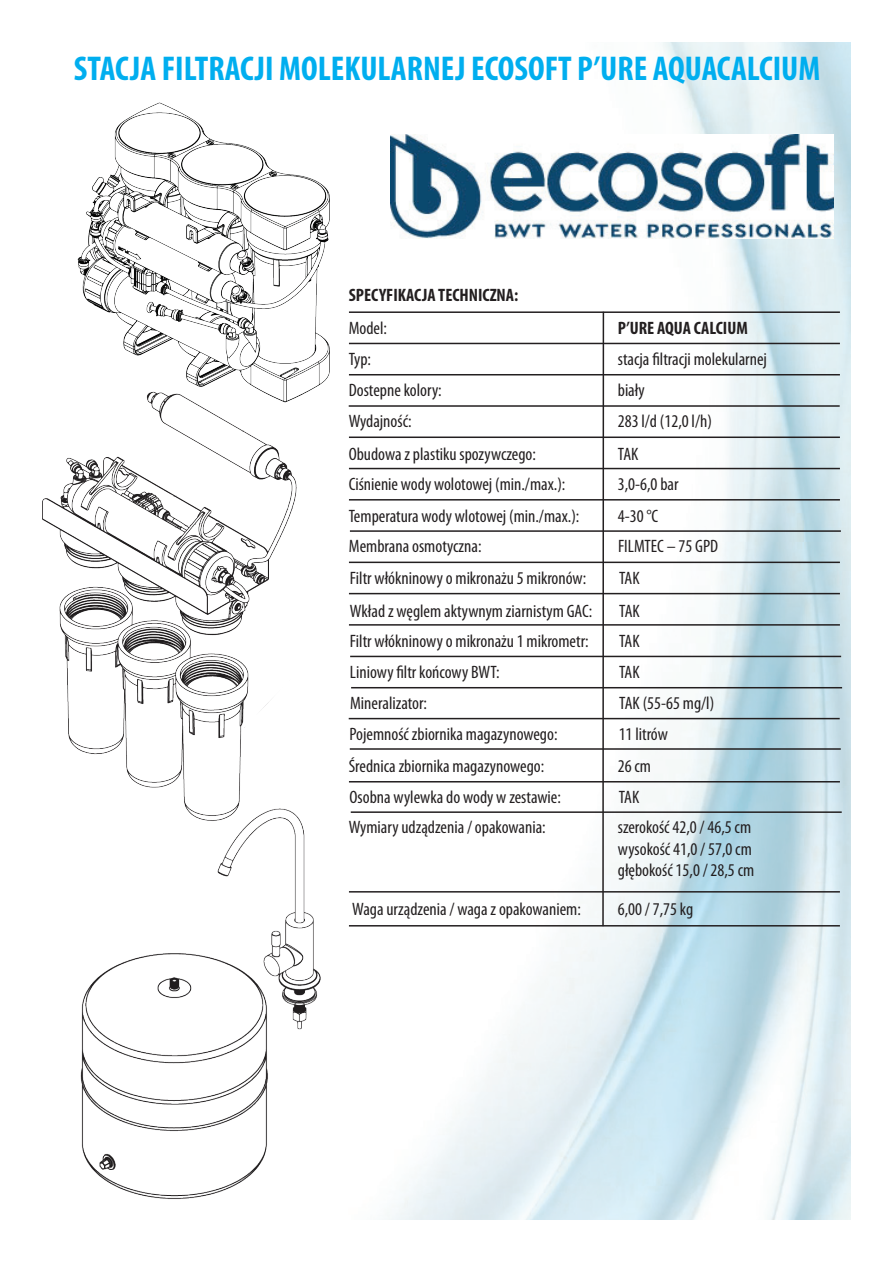
<style>
.page{position:relative;width:893px;height:1263px;background:#fff}
.page>*{position:absolute;margin:0;border:0;box-sizing:border-box;transform-origin:0 0}
.t1{font:700 condensed 34.5px "Myriad Pro";color:#00aeef}
.t2{font:condensed 18px/21.6px "Myriad Pro";color:#231f20}
.t3{font:700 condensed 18px "Myriad Pro";color:#231f20}
</style>
<div class="page">
<img style="left:348px;top:43px;width:502px;height:1177px">
<hr style="left:349px;top:311px;width:491px;height:2px;background:#231f20">
<hr style="left:349px;top:343px;width:491px;height:1px;background:#231f20">
<hr style="left:349px;top:925px;width:491px;height:1px;background:#231f20">
<hr style="left:349px;top:405px;width:491px;height:2px;background:#231f20">
<hr style="left:349px;top:891px;width:491px;height:1px;background:#231f20">
<hr style="left:349px;top:374px;width:491px;height:1px;background:#231f20">
<hr style="left:349px;top:436px;width:491px;height:2px;background:#231f20">
<hr style="left:349px;top:468px;width:491px;height:1px;background:#231f20">
<hr style="left:349px;top:624px;width:491px;height:2px;background:#231f20">
<hr style="left:349px;top:562px;width:491px;height:1px;background:#231f20">
<hr style="left:349px;top:593px;width:491px;height:1px;background:#231f20">
<hr style="left:602px;top:312px;width:2px;height:614px;background:#231f20">
<hr style="left:349px;top:499px;width:491px;height:1px;background:#231f20">
<hr style="left:350px;top:530px;width:491px;height:2px;background:#231f20">
<hr style="left:350px;top:656px;width:491px;height:1px;background:#231f20">
<hr style="left:351px;top:687px;width:491px;height:1px;background:#231f20">
<hr style="left:350px;top:748px;width:491px;height:2px;background:#231f20">
<hr style="left:351px;top:811px;width:491px;height:2px;background:#231f20">
<hr style="left:349px;top:718px;width:491px;height:1px;background:#231f20">
<hr style="left:349px;top:781px;width:491px;height:1px;background:#231f20">
<img style="left:42px;top:421px;width:255px;height:398px">
<img style="left:200px;top:800px;width:121px;height:205px">
<img style="left:80px;top:947px;width:227px;height:252px">
<img style="left:77px;top:88px;width:280px;height:333px">
<img style="left:390px;top:135px;width:443px;height:104px">
<h1 class="t1" style="left:74px;top:47px;width:748px">STACJA FILTRACJI MOLEKULARNEJ ECOSOFT P’URE AQUACALCIUM</h1>
<p class="t3" style="left:349px;top:284px;width:171px">SPECYFIKACJA TECHNICZNA:</p>
<p class="t2" style="left:349px;top:317px;width:40px">Model:</p>
<p class="t3" style="left:618px;top:316px;width:132px">P’URE AQUA CALCIUM</p>
<p class="t2" style="left:349px;top:348px;width:24px">Typ:</p>
<p class="t2" style="left:618px;top:348px;width:151px">stacja filtracji molekularnej</p>
<p class="t2" style="left:349px;top:379px;width:94px">Dostepne kolory:</p>
<p class="t2" style="left:349px;top:410px;width:64px">Wydajność:</p>
<p class="t2" style="left:618px;top:379px;width:28px">biały</p>
<p class="t2" style="left:618px;top:410px;width:96px">283 l/d (12,0 l/h)</p>
<p class="t2" style="left:349px;top:443px;width:189px">Obudowa z plastiku spozywczego:</p>
<p class="t2" style="left:618px;top:443px;width:22px">TAK</p>
<p class="t2" style="left:349px;top:469px;width:232px;line-height:31.2px">Ciśnienie wody wolotowej (min./max.):<br>Temperatura wody wlotowej (min./max.):</p>
<p class="t2" style="left:618px;top:473px;width:62px">3,0-6,0 bar</p>
<p class="t2" style="left:349px;top:535px;width:134px">Membrana osmotyczna:</p>
<p class="t2" style="left:618px;top:535px;width:102px">FILMTEC – 75 GPD</p>
<p class="t2" style="left:618px;top:505px;width:42px">4-30 °C</p>
<p class="t2" style="left:350px;top:567px;width:238px">Filtr włókninowy o mikronażu 5 mikronów:</p>
<p class="t2" style="left:619px;top:567px;width:22px">TAK</p>
<p class="t2" style="left:350px;top:600px;width:244px">Wkład z węglem aktywnym ziarnistym GAC:</p>
<p class="t2" style="left:619px;top:600px;width:22px">TAK</p>
<p class="t2" style="left:350px;top:625px;width:240px;line-height:31.2px">Filtr włókninowy o mikronażu 1 mikrometr:<br>Liniowy filtr końcowy BWT:</p>
<p class="t2" style="left:619px;top:630px;width:22px">TAK</p>
<p class="t2" style="left:350px;top:692px;width:78px">Mineralizator:</p>
<p class="t2" style="left:619px;top:692px;width:97px">TAK (55-65 mg/l)</p>
<p class="t2" style="left:619px;top:661px;width:22px">TAK</p>
<p class="t2" style="left:350px;top:723px;width:209px">Pojemność zbiornika magazynowego:</p>
<p class="t2" style="left:619px;top:723px;width:51px">11 litrów</p>
<p class="t2" style="left:349px;top:755px;width:197px">Średnica zbiornika magazynowego:</p>
<p class="t2" style="left:618px;top:755px;width:35px">26 cm</p>
<p class="t2" style="left:350px;top:786px;width:213px">Osobna wylewka do wody w zestawie:</p>
<p class="t2" style="left:619px;top:786px;width:22px">TAK</p>
<p class="t2" style="left:349px;top:816px;width:198px">Wymiary udządzenia / opakowania:</p>
<p class="t2" style="left:618px;top:816px;width:138px">szerokość 42,0 / 46,5 cm wysokość 41,0 / 57,0 cm głębokość 15,0 / 28,5 cm</p>
<p class="t2" style="left:352px;top:898px;width:230px">Waga urządzenia / waga z opakowaniem:</p>
<p class="t2" style="left:618px;top:897px;width:77px">6,00 / 7,75 kg</p>
</div>
